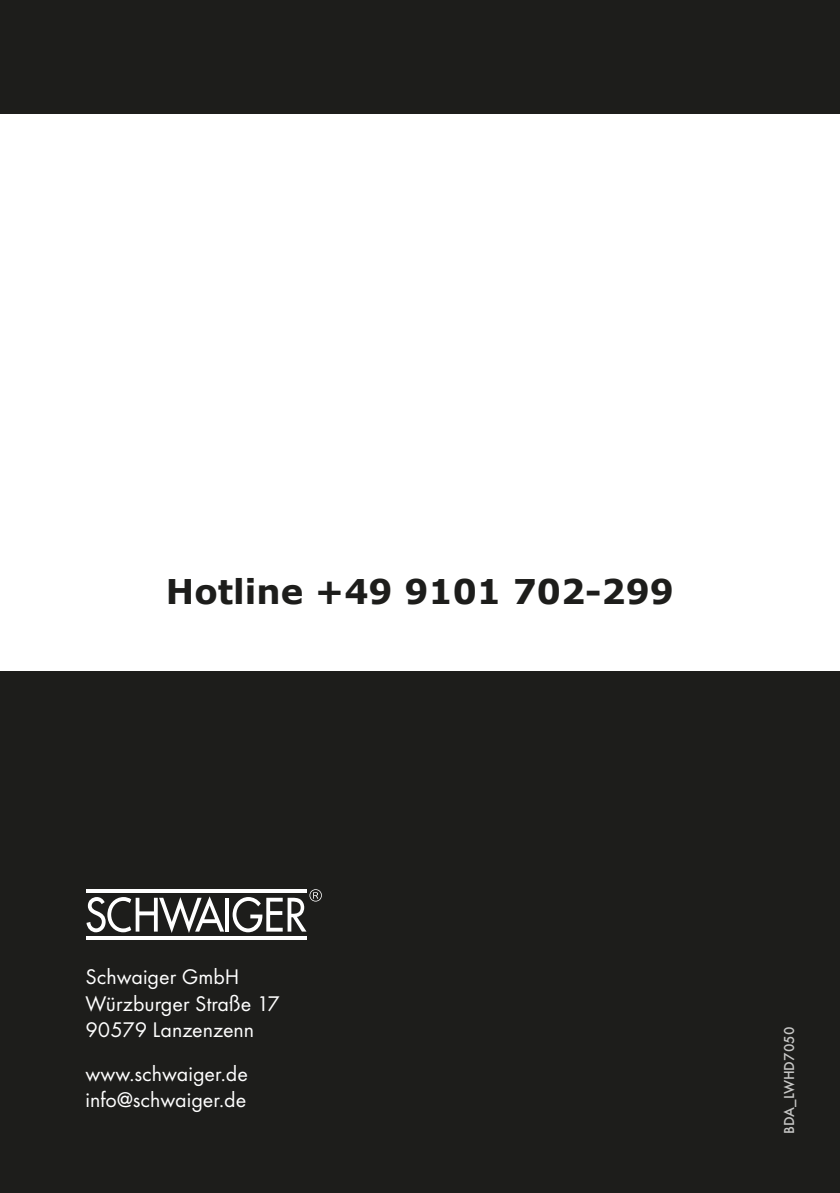
<style>
.page{position:relative;width:840px;height:1193px;background:#fff}
.page>*{position:absolute;margin:0;border:0;box-sizing:border-box;transform-origin:0 0}
.t1{font:700 34px "Verdana";color:#1d1d1b}
.t2{font:22px/26px "Futura TOT Boo";color:#fff}
.t3{font:500 15px "Futura TOT";color:#c7c7c6}
</style>
<div class="page">
<div style="left:0;top:671px;width:840px;height:522px;background:#1d1d1b"></div>
<div style="left:0;top:0;width:840px;height:114px;background:#1d1d1b"></div>
<hr style="left:225px;top:898px;width:4px;height:34px;background:#fff">
<hr style="left:86px;top:889px;width:221px;height:3px;background:#fff">
<hr style="left:86px;top:937px;width:221px;height:3px;background:#fff">
<svg style="left:86px;top:896px;width:138px;height:37px"></svg>
<svg style="left:233px;top:889px;width:89px;height:43px"></svg>
<h1 class="t1" style="left:166px;top:568px;width:510px">Hotline +49 9101 702-299</h1>
<p class="t2" style="left:85px;top:964px;width:196px">Schwaiger GmbH<br>Würzburger Straße 17<br>90579 Lanzenzenn</p>
<p class="t2" style="left:85px;top:1060px;width:164px">www.schwaiger.de info@schwaiger.de</p>
<p class="t3" style="left:780px;top:1134px;width:108px;rotate:-90deg">BDA_LWHD7050</p>
</div>
